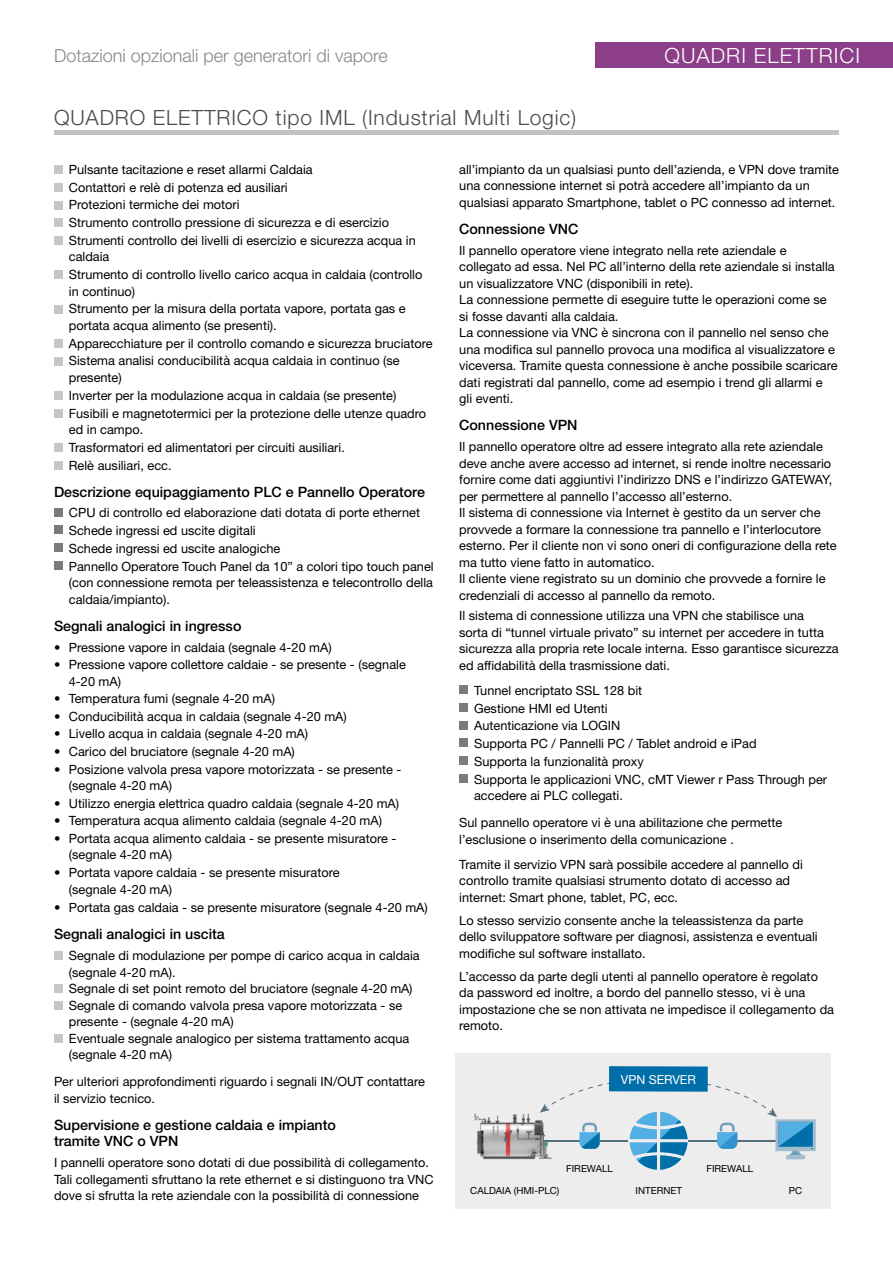
<style>
.page{position:relative;width:893px;height:1263px;background:#fff}
.page>*{position:absolute;margin:0;border:0;box-sizing:border-box;transform-origin:0 0}
.t1{font:300 21px "Helvetica Neue";letter-spacing:.04em;color:#4a4a49}
.t2{font:300 21px "Helvetica Neue";letter-spacing:.05em;color:#fff}
.t3{font:300 18px "Helvetica Neue";color:#878787}
.t4{font:500 14.25px/16.5px "Helvetica Neue";color:#000}
.t5{font:12.75px/16.5px "Helvetica Neue";color:#000}
.t6{font:12.3px "Helvetica Neue";color:#fff}
.t7{font:9.75px "Helvetica Neue";color:#000}
</style>
<div class="page">
<hr style="left:54px;top:131px;width:785px;height:4px;background:#c2c2c2">
<div style="left:595px;top:42px;width:298px;height:26px;background:#8c3e89"></div>
<div style="left:54px;top:165px;width:9px;height:9px;background:#c6c6c6"></div>
<div style="left:54px;top:183px;width:9px;height:8px;background:#c6c6c6"></div>
<div style="left:54px;top:201px;width:9px;height:8px;background:#c6c6c6"></div>
<div style="left:54px;top:219px;width:9px;height:8px;background:#c6c6c6"></div>
<div style="left:54px;top:236px;width:9px;height:9px;background:#c6c6c6"></div>
<div style="left:54px;top:271px;width:9px;height:8px;background:#c6c6c6"></div>
<div style="left:54px;top:305px;width:9px;height:8px;background:#c6c6c6"></div>
<div style="left:54px;top:339px;width:9px;height:9px;background:#c6c6c6"></div>
<div style="left:54px;top:357px;width:9px;height:8px;background:#c6c6c6"></div>
<div style="left:54px;top:391px;width:9px;height:9px;background:#c6c6c6"></div>
<div style="left:54px;top:409px;width:9px;height:8px;background:#c6c6c6"></div>
<div style="left:54px;top:443px;width:9px;height:9px;background:#c6c6c6"></div>
<div style="left:54px;top:461px;width:9px;height:9px;background:#c6c6c6"></div>
<div style="left:54px;top:508px;width:9px;height:8px;background:#7c7b7b"></div>
<div style="left:54px;top:526px;width:9px;height:8px;background:#7c7b7b"></div>
<div style="left:54px;top:543px;width:9px;height:9px;background:#7c7b7b"></div>
<div style="left:54px;top:561px;width:9px;height:9px;background:#7c7b7b"></div>
<div style="left:54px;top:951px;width:9px;height:9px;background:#c6c6c6"></div>
<div style="left:54px;top:984px;width:9px;height:9px;background:#c6c6c6"></div>
<div style="left:54px;top:1001px;width:9px;height:8px;background:#c6c6c6"></div>
<div style="left:54px;top:1034px;width:9px;height:8px;background:#c6c6c6"></div>
<div style="left:459px;top:685px;width:9px;height:9px;background:#7c7b7b"></div>
<div style="left:459px;top:703px;width:9px;height:8px;background:#7c7b7b"></div>
<div style="left:459px;top:721px;width:9px;height:8px;background:#7c7b7b"></div>
<div style="left:459px;top:738px;width:9px;height:9px;background:#7c7b7b"></div>
<div style="left:459px;top:756px;width:9px;height:9px;background:#7c7b7b"></div>
<div style="left:459px;top:774px;width:9px;height:9px;background:#7c7b7b"></div>
<div style="left:455px;top:1054px;width:376px;height:155px;background:#ededed"></div>
<div style="left:775px;top:1119px;width:41px;height:32px;background:#a0becf"></div>
<img style="left:474px;top:1113px;width:66px;height:47px">
<svg style="left:540px;top:1066px;width:273px;height:104px"></svg>
<h2 class="t3" style="left:54px;top:45px;width:335px">Dotazioni opzionali per generatori di vapore</h2>
<h1 class="t2" style="left:664px;top:43px;width:197px">QUADRI ELETTRICI</h1>
<h1 class="t1" style="left:54px;top:105px;width:524px">QUADRO ELETTRICO tipo IML (Industrial Multi Logic)</h1>
<p class="t5" style="left:69px;top:160px;width:348px;line-height:17.9px">Pulsante tacitazione e reset allarmi Caldaia<br>Contattori e relè di potenza ed ausiliari<br>Protezioni termiche dei motori<br>Strumento controllo pressione di sicurezza e di esercizio Strumenti controllo dei livelli di esercizio e sicurezza acqua in</p>
<p class="t5" style="left:69px;top:248px;width:355px;line-height:17.9px">caldaia<br>Strumento di controllo livello carico acqua in caldaia (controllo</p>
<p class="t5" style="left:69px;top:282px;width:338px;line-height:17.9px">in continuo)<br>Strumento per la misura della portata vapore, portata gas e</p>
<p class="t5" style="left:69px;top:316px;width:365px;line-height:17.9px">portata acqua alimento (se presenti).<br>Apparecchiature per il controllo comando e sicurezza bruciatore<br>Sistema analisi conducibilità acqua caldaia in continuo (se</p>
<p class="t5" style="left:69px;top:368px;width:359px;line-height:17.9px">presente)<br>Inverter per la modulazione acqua in caldaia (se presente)<br>Fusibili e magnetotermici per la protezione delle utenze quadro</p>
<p class="t5" style="left:69px;top:420px;width:278px;line-height:17.9px">ed in campo.<br>Trasformatori ed alimentatori per circuiti ausiliari.<br>Relè ausiliari, ecc.</p>
<p class="t4" style="left:54px;top:483px;width:373px">Descrizione equipaggiamento PLC e Pannello Operatore</p>
<p class="t5" style="left:69px;top:504px;width:366px;line-height:17.9px">CPU di controllo ed elaborazione dati dotata di porte ethernet Schede ingressi ed uscite digitali<br>Schede ingressi ed uscite analogiche<br>Pannello Operatore Touch Panel da 10” a colori tipo touch panel</p>
<p class="t5" style="left:69px;top:574px;width:366px">(con connessione remota per teleassistenza e telecontrollo della caldaia/impianto).</p>
<p class="t4" style="left:54px;top:617px;width:189px">Segnali analogici in ingresso</p>
<p class="t5" style="left:54px;top:639px;width:279px">• Pressione vapore in caldaia (segnale 4-20 mA)</p>
<p class="t5" style="left:69px;top:656px;width:338px;text-indent:-15px">• Pressione vapore collettore caldaie - se presente - (segnale<br>4-20 mA)</p>
<p class="t5" style="left:54px;top:690px;width:223px">• Temperatura fumi (segnale 4-20 mA)</p>
<p class="t5" style="left:54px;top:708px;width:294px">• Conducibilità acqua in caldaia (segnale 4-20 mA)</p>
<p class="t5" style="left:54px;top:725px;width:256px">• Livello acqua in caldaia (segnale 4-20 mA)</p>
<p class="t5" style="left:54px;top:743px;width:242px">• Carico del bruciatore (segnale 4-20 mA)</p>
<p class="t5" style="left:69px;top:761px;width:334px;text-indent:-15px">• Posizione valvola presa vapore motorizzata - se presente - (segnale 4-20 mA)</p>
<p class="t5" style="left:54px;top:795px;width:347px">• Utilizzo energia elettrica quadro caldaia (segnale 4-20 mA)</p>
<p class="t5" style="left:54px;top:812px;width:330px">• Temperatura acqua alimento caldaia (segnale 4-20 mA)</p>
<p class="t5" style="left:69px;top:830px;width:329px;text-indent:-15px">• Portata acqua alimento caldaia - se presente misuratore - (segnale 4-20 mA)</p>
<p class="t5" style="left:69px;top:863px;width:272px;line-height:17.5px;text-indent:-15px">• Portata vapore caldaia - se presente misuratore (segnale 4-20 mA)</p>
<p class="t5" style="left:54px;top:899px;width:375px">• Portata gas caldaia - se presente misuratore (segnale 4-20 mA)</p>
<p class="t4" style="left:54px;top:926px;width:172px">Segnali analogici in uscita</p>
<p class="t5" style="left:69px;top:947px;width:352px">Segnale di modulazione per pompe di carico acqua in caldaia (segnale 4-20 mA).<br>Segnale di set point remoto del bruciatore (segnale 4-20 mA)<br>Segnale di comando valvola presa vapore motorizzata - se presente - (segnale 4-20 mA)<br>Eventuale segnale analogico per sistema trattamento acqua (segnale 4-20 mA)</p>
<p class="t5" style="left:54px;top:1073px;width:372px">Per ulteriori approfondimenti riguardo i segnali IN/OUT contattare il servizio tecnico.</p>
<p class="t4" style="left:54px;top:1116px;width:283px">Supervisione e gestione caldaia e impianto tramite VNC o VPN</p>
<p class="t5" style="left:54px;top:1154px;width:381px">I pannelli operatore sono dotati di due possibilità di collegamento.<br>Tali collegamenti sfruttano la rete ethernet e si distinguono tra VNC dove si sfrutta la rete aziendale con la possibilità di connessione</p>
<p class="t5" style="left:459px;top:161px;width:381px">all’impianto da un qualsiasi punto dell’azienda, e VPN dove tramite una connessione internet si potrà accedere all’impianto da un qualsiasi apparato Smartphone, tablet o PC connesso ad internet.</p>
<p class="t4" style="left:459px;top:220px;width:121px">Connessione VNC</p>
<p class="t5" style="left:459px;top:242px;width:380px">Il pannello operatore viene integrato nella rete aziendale e collegato ad essa. Nel PC all’interno della rete aziendale si installa un visualizzatore VNC (disponibili in rete).<br>La connessione permette di eseguire tutte le operazioni come se si fosse davanti alla caldaia.<br>La connessione via VNC è sincrona con il pannello nel senso che una modifica sul pannello provoca una modifica al visualizzatore e viceversa. Tramite questa connessione è anche possibile scaricare dati registrati dal pannello, come ad esempio i trend gli allarmi e gli eventi.</p>
<p class="t4" style="left:459px;top:417px;width:120px">Connessione VPN</p>
<p class="t5" style="left:459px;top:438px;width:379px">Il pannello operatore oltre ad essere integrato alla rete aziendale deve anche avere accesso ad internet, si rende inoltre necessario fornire come dati aggiuntivi l’indirizzo DNS e l’indirizzo GATEWAY, per permettere al pannello l’accesso all’esterno.<br>Il sistema di connessione via Internet è gestito da un server che provvede a formare la connessione tra pannello e l’interlocutore esterno. Per il cliente non vi sono oneri di configurazione della rete ma tutto viene fatto in automatico.<br>Il cliente viene registrato su un dominio che provvede a fornire le credenziali di accesso al pannello da remoto.</p>
<p class="t5" style="left:459px;top:607px;width:381px">Il sistema di connessione utilizza una VPN che stabilisce una<br>sorta di “tunnel virtuale privato” su internet per accedere in tutta sicurezza alla propria rete locale interna. Esso garantisce sicurezza ed affidabilità della trasmissione dati.</p>
<p class="t5" style="left:474px;top:681px;width:354px;line-height:17.9px">Tunnel encriptato SSL 128 bit<br>Gestione HMI ed Utenti<br>Autenticazione via LOGIN<br>Supporta PC / Pannelli PC / Tablet android e iPad<br>Supporta la funzionalità proxy<br>Supporta le applicazioni VNC, cMT Viewer r Pass Through per</p>
<p class="t5" style="left:459px;top:782px;width:325px;line-height:27.2px;text-indent:15px">accedere ai PLC collegati.<br>Sul pannello operatore vi è una abilitazione che permette</p>
<p class="t5" style="left:459px;top:827px;width:345px;line-height:25px">l’esclusione o inserimento della comunicazione .<br>Tramite il servizio VPN sarà possibile accedere al pannello di</p>
<p class="t5" style="left:459px;top:872px;width:332px">controllo tramite qualsiasi strumento dotato di accesso ad internet: Smart phone, tablet, PC, ecc.</p>
<p class="t5" style="left:459px;top:912px;width:360px">Lo stesso servizio consente anche la teleassistenza da parte dello sviluppatore software per diagnosi, assistenza e eventuali modifiche sul software installato.</p>
<p class="t5" style="left:459px;top:968px;width:376px">L’accesso da parte degli utenti al pannello operatore è regolato da password ed inoltre, a bordo del pannello stesso, vi è una impostazione che se non attivata ne impedisce il collegamento da remoto.</p>
<p class="t6" style="left:621px;top:1070px;width:76px">VPN SERVER</p>
<p class="t7" style="left:566px;top:1162px;width:48px">FIREWALL</p>
<p class="t7" style="left:706px;top:1162px;width:48px">FIREWALL</p>
<p class="t7" style="left:636px;top:1185px;width:48px">INTERNET</p>
<p class="t7" style="left:789px;top:1185px;width:15px">PC</p>
<p class="t7" style="left:470px;top:1185px;width:91px">CALDAIA (HMI-PLC)</p>
</div>
